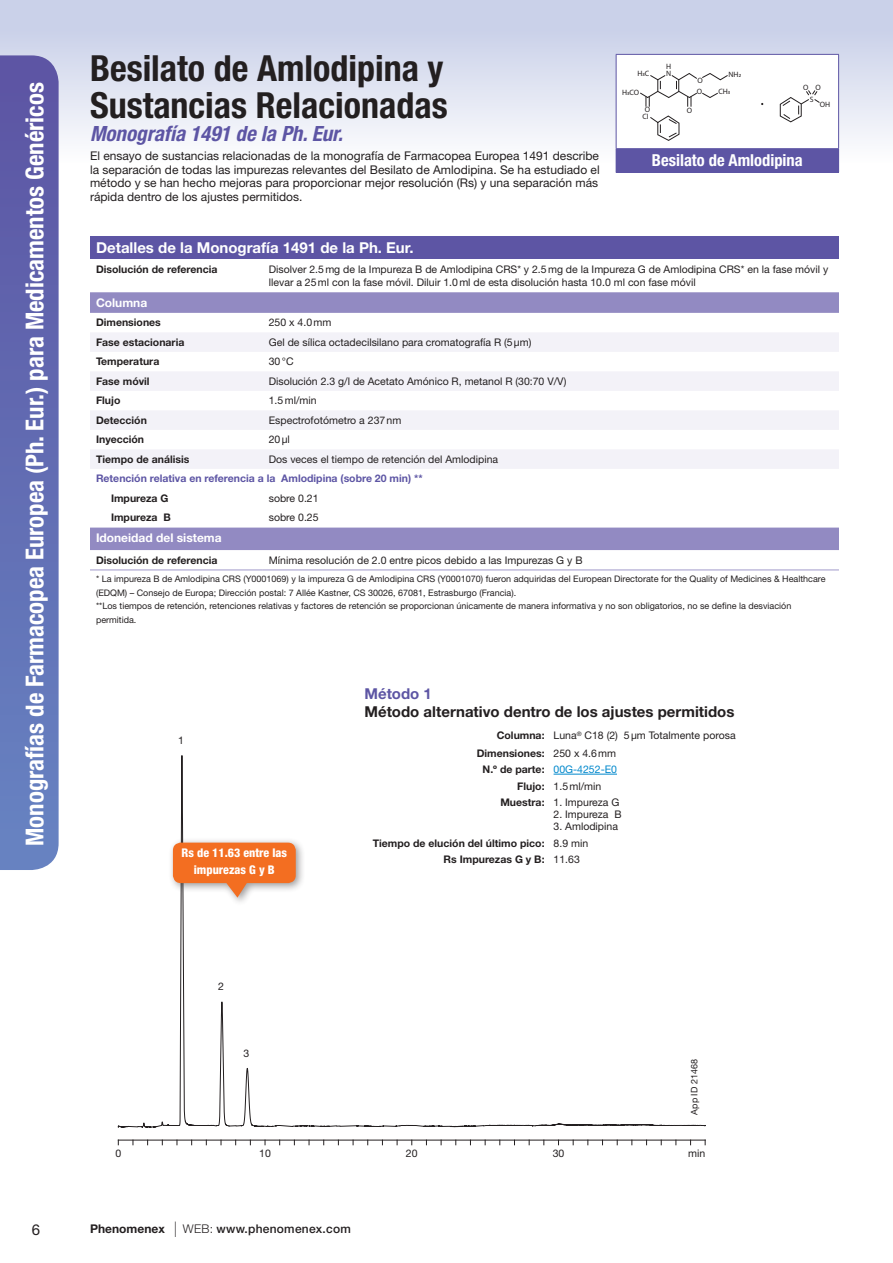
<style>
.page{position:relative;width:893px;height:1263px;background:#fff}
.page>*{position:absolute;margin:0;border:0;box-sizing:border-box;transform-origin:0 0}
.Pure__Header{font:700 condensed 36px/37.5px "Helvetica Neue LT Std";color:#231f20}
.t1{font:700 condensed 24.75px "Helvetica Neue LT Std";color:#fff}
.Pure__Header_a_EU{font:italic 700 condensed 21px "Helvetica Neue LT Std";color:#5d55a4}
.Featured_Analyte{font:700 condensed 16.5px "Helvetica Neue LT Std";color:#fff}
.Pure__Subhead_2a{font:700 15px "Helvetica Neue LT Std";color:#231f20}
.Table_header_Rev{font:700 15px "Helvetica Neue LT Std";color:#fff}
.Pure__Subhead_2_EU{font:700 15px "Helvetica Neue LT Std";color:#5d55a4}
.t2{font:15px "Helvetica Neue LT Std";color:#231f20}
.Pure__Body_Text{font:12px/13.5px "Helvetica Neue LT Std";color:#231f20}
.Callout_-white{font:800 condensed 12px/16.5px "Helvetica Neue LT Std";color:#fff;text-align:center}
.Table_Header_Rev_sm{font:700 12px "Helvetica Neue LT Std";color:#fff}
.t3{font:500 12px "Helvetica Neue LT Pro";letter-spacing:.02em;color:#231f20}
.t4{font:700 12px "Helvetica Neue LT Pro";color:#231f20}
.Table_text{font:10.5px/13.5px "Helvetica Neue LT Std";color:#231f20}
.Table_Text_B_L{font:700 10.5px "Helvetica Neue LT Std";color:#231f20}
.Conditions_Text_L{font:10.5px "Helvetica Neue LT Std";color:#231f20}
.Conditions_Bold_R{font:700 10.5px "Helvetica Neue LT Std";color:#231f20}
.Table_Text_B_L_Color{font:700 10.5px "Helvetica Neue LT Std";color:#5d55a4}
.Conditions_Text_L-2{font:10.5px "Helvetica Neue LT Std";color:#08c}
.Asterisk_text{font:9px/13.5px "Helvetica Neue LT Std";color:#231f20}
.Pure_App_ID{font:9px "Helvetica Neue LT Std";color:#231f20}
.t5{font:7.8px/6.8px "Myriad Pro";color:#231f20}
.s1{font-weight:400;font-stretch:condensed;font-size:21.6px}
.s2{font-weight:300}
</style>
<div class="page">
<div style="left:0;top:0;width:893px;height:163px;background:linear-gradient(to bottom,#c2cae6,#fcfdfd)"></div>
<div style="left:90px;top:237px;width:749px;height:22px;background:#5d55a4"></div>
<svg style="left:90px;top:292px;width:749px;height:21px;background:#948cc3"></svg>
<svg style="left:90px;top:333px;width:749px;height:136px;fill:#f3f2f8"></svg>
<svg style="left:90px;top:527px;width:749px;height:44px;fill:#928ac2"></svg>
<hr style="left:90px;top:569px;width:173px;height:1px;background:#a199ca">
<hr style="left:263px;top:569px;width:576px;height:1px;background:#a199ca">
<svg style="left:117px;top:448px;width:258px;height:698px"></svg>
<svg style="left:373px;top:1120px;width:333px;height:11px"></svg>
<hr style="left:118px;top:1140px;width:587px;height:1px;background:#231f20">
<hr style="left:554px;top:774px;width:63px;height:1px;background:#08c">
<div style="left:616px;top:54px;width:223px;height:95px;background:#fff"></div>
<div style="left:616px;top:149px;width:223px;height:23px;background:#5d55a4"></div>
<hr style="left:616px;top:54px;width:223px;height:1px;background:#5d55a4">
<hr style="left:616px;top:55px;width:1px;height:93px;background:#5d55a4">
<hr style="left:838px;top:55px;width:1px;height:93px;background:#5d55a4">
<hr style="left:616px;top:148px;width:223px;height:1px;background:#5d55a4">
<hr style="left:616px;top:172px;width:223px;height:1px;background:#5d55a4">
<svg style="left:640px;top:73px;width:88px;height:34px"></svg>
<svg style="left:650px;top:115px;width:30px;height:26px"></svg>
<svg style="left:779px;top:90px;width:41px;height:33px"></svg>
<div style="left:168px;top:837px;width:138px;height:69px;background:#231f20;opacity:.45"></div>
<svg style="left:173px;top:843px;width:123px;height:55px;background:#ef8c53"></svg>
<svg style="left:0;top:55px;width:59px;height:815px;background:#636db3"></svg>
<h2 class="t1" style="left:20px;top:846px;width:765px;rotate:-90deg">Monografías de Farmacopea Europea (Ph. Eur.) para Medicamentos Genéricos</h2>
<p class="Pure__Header" style="left:90px;top:49px;width:359px">Besilato de Amlodipina y<br>Sustancias Relacionadas</p>
<p class="Pure__Header_a_EU" style="left:90px;top:120px;width:254px">Monografía 1491 de la Ph. Eur.</p>
<p class="Pure__Body_Text" style="left:90px;top:149px;width:511px">El ensayo de sustancias relacionadas de la monografía de Farmacopea Europea 1491 describe la separación de todas las impurezas relevantes del Besilato de Amlodipina. Se ha estudiado el método y se han hecho mejoras para proporcionar mejor resolución (Rs) y una separación más rápida dentro de los ajustes permitidos.</p>
<p class="Table_header_Rev" style="left:96px;top:239px;width:319px">Detalles de la Monografía 1491 de la Ph. Eur.</p>
<p class="Table_Text_B_L" style="left:96px;top:263px;width:123px">Disolución de referencia</p>
<p class="Table_text" style="left:269px;top:262px;width:561px">Disolver 2.5mg de la Impureza B de Amlodipina CRS* y 2.5mg de la Impureza G de Amlodipina CRS* en la fase móvil y llevar a 25ml con la fase móvil. Diluir 1.0ml de esta disolución hasta 10.0 ml con fase móvil</p>
<p class="Table_Header_Rev_sm" style="left:96px;top:295px;width:53px">Columna</p>
<p class="Table_Text_B_L" style="left:96px;top:316px;width:66px">Dimensiones</p>
<p class="Table_text" style="left:269px;top:316px;width:64px">250 x 4.0mm</p>
<p class="Table_Text_B_L" style="left:96px;top:336px;width:90px">Fase estacionaria</p>
<p class="Table_text" style="left:269px;top:335px;width:264px">Gel de sílica octadecilsilano para cromatografía R (5µm)</p>
<p class="Table_Text_B_L" style="left:96px;top:355px;width:65px">Temperatura</p>
<p class="Table_text" style="left:269px;top:355px;width:26px">30°C</p>
<p class="Table_Text_B_L" style="left:96px;top:375px;width:55px">Fase móvil</p>
<p class="Table_text" style="left:269px;top:374px;width:299px">Disolución 2.3 g/l de Acetato Amónico R, metanol R (30:70 V/V)</p>
<p class="Table_Text_B_L" style="left:96px;top:394px;width:26px">Flujo</p>
<p class="Table_text" style="left:269px;top:394px;width:49px">1.5ml/min</p>
<p class="Table_Text_B_L" style="left:96px;top:414px;width:52px">Detección</p>
<p class="Table_text" style="left:269px;top:413px;width:134px">Espectrofotómetro a 237nm</p>
<p class="Table_Text_B_L" style="left:96px;top:433px;width:50px">Inyección</p>
<p class="Table_text" style="left:269px;top:433px;width:23px">20µl</p>
<p class="Table_Text_B_L" style="left:96px;top:453px;width:95px">Tiempo de análisis</p>
<p class="Table_text" style="left:269px;top:452px;width:231px">Dos veces el tiempo de retención del Amlodipina</p>
<p class="Table_Text_B_L_Color" style="left:96px;top:472px;width:328px">Retención relativa en referencia a la Amlodipina (sobre 20 min) **</p>
<p class="Table_Text_B_L" style="left:111px;top:492px;width:59px">Impureza G</p>
<p class="Table_text" style="left:269px;top:491px;width:51px">sobre 0.21</p>
<p class="Table_Text_B_L" style="left:111px;top:511px;width:61px">Impureza B</p>
<p class="Table_text" style="left:269px;top:511px;width:51px">sobre 0.25</p>
<p class="Table_Header_Rev_sm" style="left:96px;top:530px;width:127px">Idoneidad del sistema</p>
<p class="Table_Text_B_L" style="left:96px;top:553px;width:123px">Disolución de referencia</p>
<p class="Table_text" style="left:269px;top:553px;width:315px">Mínima resolución de 2.0 entre picos debido a las Impurezas G y B</p>
<p class="Asterisk_text" style="left:96px;top:572px;width:731px">* La impureza B de Amlodipina CRS (Y0001069) y la impureza G de Amlodipina CRS (Y0001070) fueron adquiridas del European Directorate for the Quality of Medicines &amp; Healthcare (EDQM) – Consejo de Europa; Dirección postal: 7 Allée Kastner, CS 30026, 67081, Estrasburgo (Francia).</p>
<p class="Asterisk_text" style="left:96px;top:599px;width:697px">**Los tiempos de retención, retenciones relativas y factores de retención se proporcionan únicamente de manera informativa y no son obligatorios, no se define la desviación permitida.</p>
<p class="t5" style="left:666px;top:63px;width:7px">H<br>N</p>
<p class="t5" style="left:637px;top:70px;width:13px">H3C</p>
<p class="t5" style="left:728px;top:71px;width:14px">NH2</p>
<p class="t5" style="left:697px;top:75px;width:7px;line-height:10.8px">O<br>O</p>
<p class="t5" style="left:820px;top:79px;width:12px;line-height:17.1px;text-indent:-17px">O O<br>OH</p>
<p class="t5" style="left:718px;top:88px;width:13px">CH3</p>
<p class="t5" style="left:622px;top:89px;width:19px">H3CO</p>
<p class="t5" style="left:810px;top:95px;width:5px">S</p>
<p class="t5" style="left:645px;top:106px;width:7px">O</p>
<p class="t5" style="left:687px;top:107px;width:7px">O</p>
<p class="t5" style="left:642px;top:113px;width:8px">CI</p>
<p class="Featured_Analyte" style="left:652px;top:151px;width:152px">Besilato de Amlodipina</p>
<p class="Table_text" style="left:178px;top:733px;width:7px">1</p>
<p class="Callout_-white" style="left:182px;top:844px;width:107px">Rs de 11.63 entre las impurezas G y B</p>
<p class="Pure__Subhead_2_EU" style="left:364px;top:684px;width:69px">Método 1</p>
<p class="Pure__Subhead_2a" style="left:364px;top:702px;width:371px">Método alternativo dentro de los ajustes permitidos</p>
<p class="Conditions_Bold_R" style="left:497px;top:729px;width:49px">Columna:</p>
<p class="Conditions_Text_L" style="left:554px;top:729px;width:184px">Luna<sup>®</sup> C18 (2) 5µm Totalmente porosa</p>
<p class="Conditions_Bold_R" style="left:477px;top:746px;width:69px">Dimensiones:</p>
<p class="Conditions_Text_L" style="left:554px;top:746px;width:64px">250 x 4.6mm</p>
<p class="Conditions_Bold_R" style="left:483px;top:763px;width:64px">N.º de parte:</p>
<p class="Conditions_Text_L-2" style="left:554px;top:763px;width:65px">00G-4252-E0</p>
<p class="Conditions_Bold_R" style="left:517px;top:779px;width:29px">Flujo:</p>
<p class="Conditions_Text_L" style="left:554px;top:779px;width:49px">1.5ml/min</p>
<p class="Conditions_Bold_R" style="left:500px;top:796px;width:46px">Muestra:</p>
<p class="Conditions_Text_L" style="left:554px;top:796px;width:67px">1. Impureza G</p>
<p class="Conditions_Text_L" style="left:554px;top:808px;width:70px">2. Impureza B</p>
<p class="Conditions_Text_L" style="left:554px;top:820px;width:66px">3. Amlodipina</p>
<p class="Conditions_Bold_R" style="left:373px;top:836px;width:173px">Tiempo de elución del último pico:</p>
<p class="Conditions_Text_L" style="left:554px;top:836px;width:36px">8.9 min</p>
<p class="Conditions_Bold_R" style="left:444px;top:853px;width:102px">Rs Impurezas G y B:</p>
<p class="Conditions_Text_L" style="left:554px;top:853px;width:28px">11.63</p>
<p class="Table_text" style="left:218px;top:979px;width:7px">2</p>
<p class="Table_text" style="left:244px;top:1046px;width:7px">3</p>
<p class="Pure_App_ID" style="left:689px;top:1115px;width:57px;rotate:-90deg">App ID 21468</p>
<p class="Table_text" style="left:115px;top:1146px;width:7px">0</p>
<p class="Table_text" style="left:259px;top:1146px;width:13px">10</p>
<p class="Table_text" style="left:406px;top:1146px;width:13px">20</p>
<p class="Table_text" style="left:553px;top:1146px;width:13px">30</p>
<p class="Table_text" style="left:688px;top:1146px;width:19px">min</p>
<p class="t4" style="left:90px;top:1221px;width:88px">Phenomenex <span class="s1">l</span></p>
<h3 class="t2" style="left:32px;top:1220px;width:10px">6</h3>
<p class="t3" style="left:183px;top:1221px;width:169px"><span class="s2">WEB:</span> www.phenomenex.com</p>
</div>
